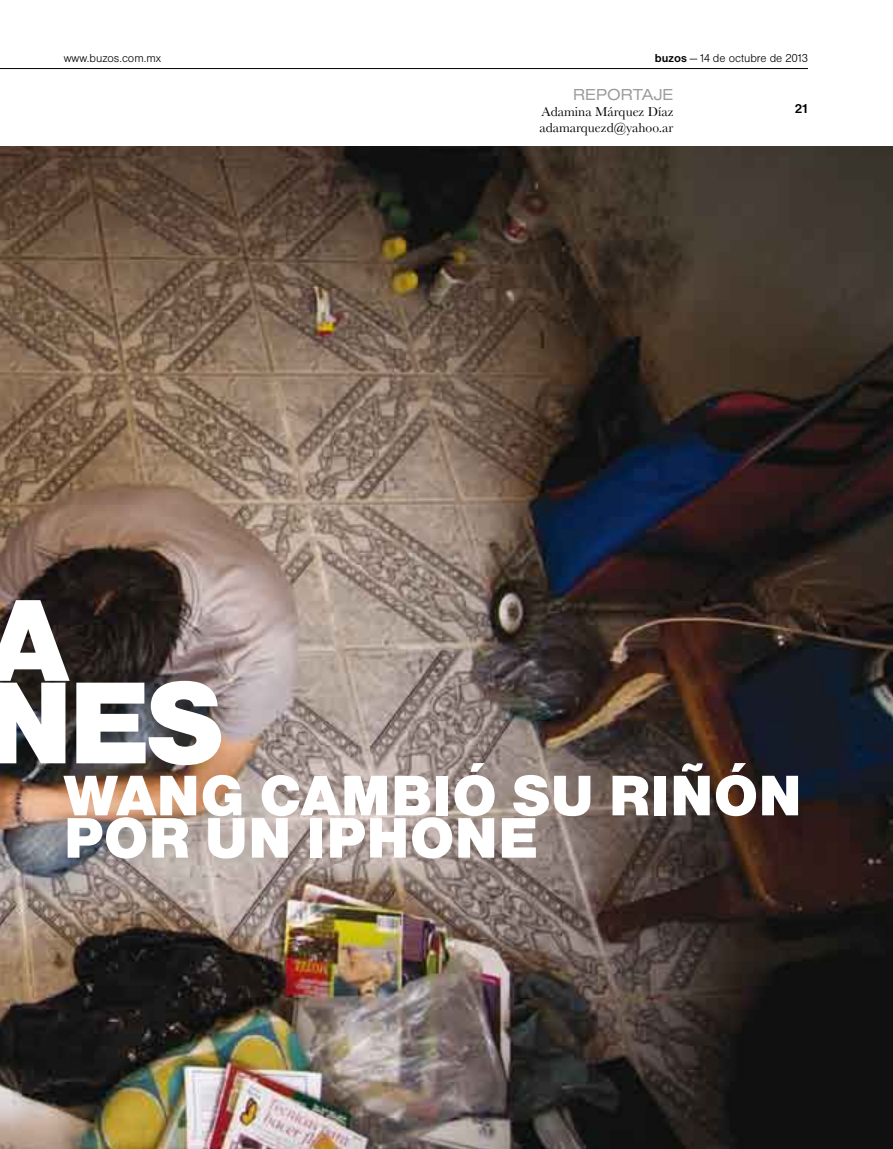
<style>
.page{position:relative;width:893px;height:1149px;background:#fff}
.page>*{position:absolute;margin:0;border:0;box-sizing:border-box;transform-origin:0 0}
.t1{font:120.9px "Nimbus San D Blac";color:#fff}
.t2{font:59.25px/42.3px "Nimbus San D Blac";color:#fff}
.t3{font:16.5px "Nimbus San D Regu Exte";color:#9c9d9f}
.t4{font:13.5px/16.2px "Baskerville";color:#000}
.t5{font:700 13.5px "Nimbus San D";color:#000}
.t6{font:12px "Nimbus San D Ligh";color:#000}
.s1{font-family:"Nimbus San D";font-weight:700}
</style>
<div class="page">
<hr style="left:0;top:68px;width:808px;height:1px;background:#000">
<img style="left:0;top:146px;width:893px;height:1002px">
<p class="t6" style="left:64px;top:51px;width:99px">www.buzos.com.mx</p>
<p class="t6" style="left:655px;top:51px;width:154px"><span class="s1">buzos</span> — 14 de octubre de 2013</p>
<p class="t3" style="left:573px;top:85px;width:102px">REPORTAJE</p>
<p class="t4" style="left:539px;top:103px;width:136px">Adamina Márquez Díaz adamarquezd@yahoo.ar</p>
<p class="t5" style="left:795px;top:101px;width:15px">21</p>
<p class="t1" style="left:-13px;top:569px;width:83px">A</p>
<p class="t1" style="left:-16px;top:652px;width:242px">NES</p>
<p class="t2" style="left:64px;top:773px;width:740px">WANG CAMBIÓ SU RIÑÓN<br>POR UN IPHONE</p>
</div>
